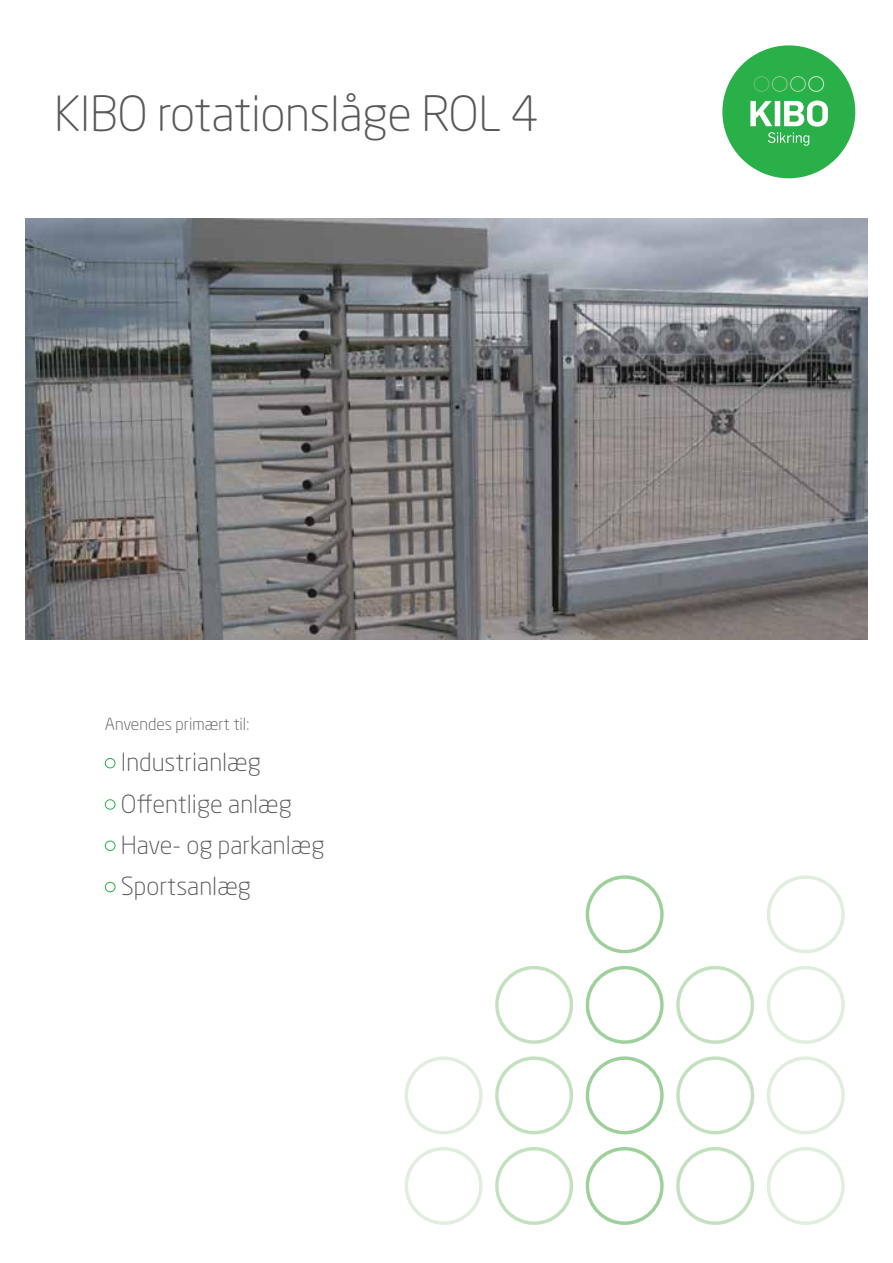
<style>
.page{position:relative;width:893px;height:1263px;background:#fff}
.page>*{position:absolute;margin:0;border:0;box-sizing:border-box;transform-origin:0 0}
.t1{font:300 48px "Neo Sans Std";letter-spacing:-.01em;color:#57585a}
.t2{font:300 24.75px/41.2px "Neo Sans Std";color:#57585a}
.t3{font:300 16.5px "Neo Sans Std";color:#57585a}
</style>
<div class="page">
<div style="left:105px;top:758px;width:10px;height:10px;border:1px solid #2ab049;border-radius:50%"></div>
<div style="left:105px;top:799px;width:10px;height:10px;border:1px solid #2ab049;border-radius:50%"></div>
<div style="left:105px;top:841px;width:10px;height:10px;border:1px solid #2ab049;border-radius:50%"></div>
<div style="left:105px;top:882px;width:10px;height:10px;border:1px solid #2ab049;border-radius:50%"></div>
<img style="left:26px;top:218px;width:841px;height:421px">
<div style="left:722px;top:45px;width:133px;height:133px;background:#2ab049;border-radius:50%"></div>
<svg style="left:750px;top:100px;width:78px;height:46px"></svg>
<svg style="left:754px;top:76px;width:70px;height:16px"></svg>
<svg style="left:405px;top:1147px;width:78px;height:78px"></svg>
<svg style="left:495px;top:1147px;width:78px;height:78px"></svg>
<svg style="left:495px;top:966px;width:78px;height:78px"></svg>
<svg style="left:405px;top:1056px;width:78px;height:78px"></svg>
<svg style="left:495px;top:1056px;width:78px;height:78px"></svg>
<svg style="left:586px;top:1147px;width:78px;height:78px"></svg>
<svg style="left:586px;top:966px;width:78px;height:78px"></svg>
<svg style="left:586px;top:1056px;width:78px;height:78px"></svg>
<svg style="left:767px;top:1147px;width:78px;height:78px"></svg>
<svg style="left:767px;top:966px;width:78px;height:78px"></svg>
<svg style="left:767px;top:1056px;width:78px;height:78px"></svg>
<svg style="left:767px;top:875px;width:78px;height:78px"></svg>
<svg style="left:676px;top:1147px;width:78px;height:78px"></svg>
<svg style="left:676px;top:966px;width:78px;height:78px"></svg>
<svg style="left:676px;top:1056px;width:78px;height:78px"></svg>
<svg style="left:586px;top:875px;width:78px;height:78px"></svg>
<h1 class="t1" style="left:54px;top:85px;width:486px">KIBO rotationslåge ROL 4</h1>
<p class="t3" style="left:105px;top:714px;width:146px">Anvendes primært til:</p>
<p class="t2" style="left:121px;top:741px;width:205px">Industrianlæg<br>Offentlige anlæg<br>Have- og parkanlæg<br>Sportsanlæg</p>
</div>
